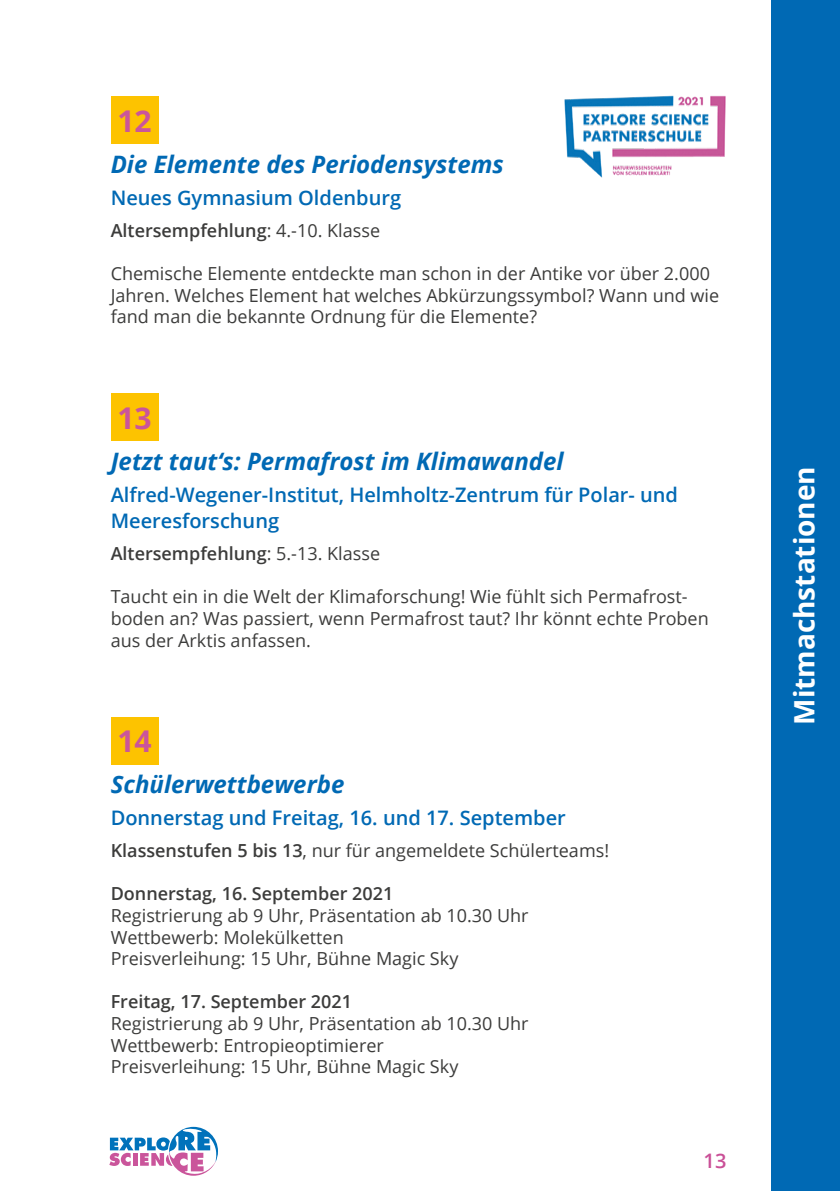
<style>
.page{position:relative;width:840px;height:1191px;background:#fff}
.page>*{position:absolute;margin:0;border:0;box-sizing:border-box;transform-origin:0 0}
.t1{font:700 30px "Open Sans";color:#ca559b}
.t2{font:700 28px "Open Sans";color:#fff}
.t3{font:italic 700 24px "Open Sans";color:#0069b4}
.t4{font:600 20px/26.4px "Open Sans";color:#0069b4}
.t5{font:600 20px "Open Sans";color:#ca5097}
.t6{font:18px/21.6px "Open Sans";color:#3c3c3b}
.t7{font:600 18px "Open Sans";color:#3c3c3b}
.s1{font-weight:400}
.s2{font-weight:600}
</style>
<div class="page">
<svg style="left:109px;top:1126px;width:109px;height:49px"></svg>
<div style="left:111px;top:96px;width:47px;height:48px;background:#fdc300"></div>
<div style="left:111px;top:393px;width:47px;height:48px;background:#fdc300"></div>
<div style="left:111px;top:716px;width:47px;height:48px;background:#fdc300"></div>
<div style="left:771px;top:0;width:68px;height:1191px;background:#0069b4"></div>
<img style="left:564px;top:95px;width:162px;height:83px">
<h1 class="t1" style="left:117px;top:100px;width:36px">12</h1>
<h3 class="t3" style="left:111px;top:147px;width:394px">Die Elemente des Periodensystems</h3>
<p class="t4" style="left:111px;top:184px;width:292px">Neues Gymnasium Oldenburg</p>
<p class="t7" style="left:111px;top:218px;width:271px">Altersempfehlung<span class="s1">: 4.-10. Klasse</span></p>
<p class="t6" style="left:111px;top:262px;width:609px">Chemische Elemente entdeckte man schon in der Antike vor über 2.000<br>Jahren. Welches Element hat welches Abkürzungssymbol? Wann und wie fand man die bekannte Ordnung für die Elemente?</p>
<h1 class="t1" style="left:117px;top:396px;width:36px">13</h1>
<h3 class="t3" style="left:111px;top:444px;width:454px">Jetzt taut‘s: Permafrost im Klimawandel</h3>
<p class="t4" style="left:111px;top:481px;width:568px">Alfred-Wegener-Institut, Helmholtz-Zentrum für Polar- und<br>Meeresforschung</p>
<p class="t7" style="left:111px;top:541px;width:271px">Altersempfehlung<span class="s1">: 5.-13. Klasse</span></p>
<p class="t6" style="left:111px;top:585px;width:599px">Taucht ein in die Welt der Klimaforschung! Wie fühlt sich Permafrost&shy;boden an? Was passiert, wenn Permafrost taut? Ihr könnt echte Proben aus der Arktis anfassen.</p>
<h1 class="t1" style="left:117px;top:720px;width:36px">14</h1>
<h3 class="t3" style="left:111px;top:767px;width:235px">Schülerwettbewerbe</h3>
<p class="t4" style="left:111px;top:804px;width:456px">Donnerstag und Freitag, 16. und 17. September</p>
<p class="t6" style="left:111px;top:839px;width:499px"><span class="s2">Klassenstufen 5 bis 13</span>, nur für angemeldete Schülerteams!</p>
<p class="t7" style="left:111px;top:881px;width:284px">Donnerstag, 16. September 2021</p>
<p class="t6" style="left:111px;top:904px;width:419px">Registrierung ab 9 Uhr, Präsentation ab 10.30 Uhr<br>Wettbewerb: Molekülketten<br>Preisverleihung: 15 Uhr, Bühne Magic Sky</p>
<p class="t7" style="left:111px;top:989px;width:243px">Freitag, 17. September 2021</p>
<p class="t6" style="left:111px;top:1012px;width:419px">Registrierung ab 9 Uhr, Präsentation ab 10.30 Uhr<br>Wettbewerb: Entropieoptimierer<br>Preisverleihung: 15 Uhr, Bühne Magic Sky</p>
<p class="t5" style="left:703px;top:1146px;width:24px">13</p>
<h2 class="t2" style="left:784px;top:725px;width:260px;rotate:-90deg">Mitmachstationen</h2>
</div>
